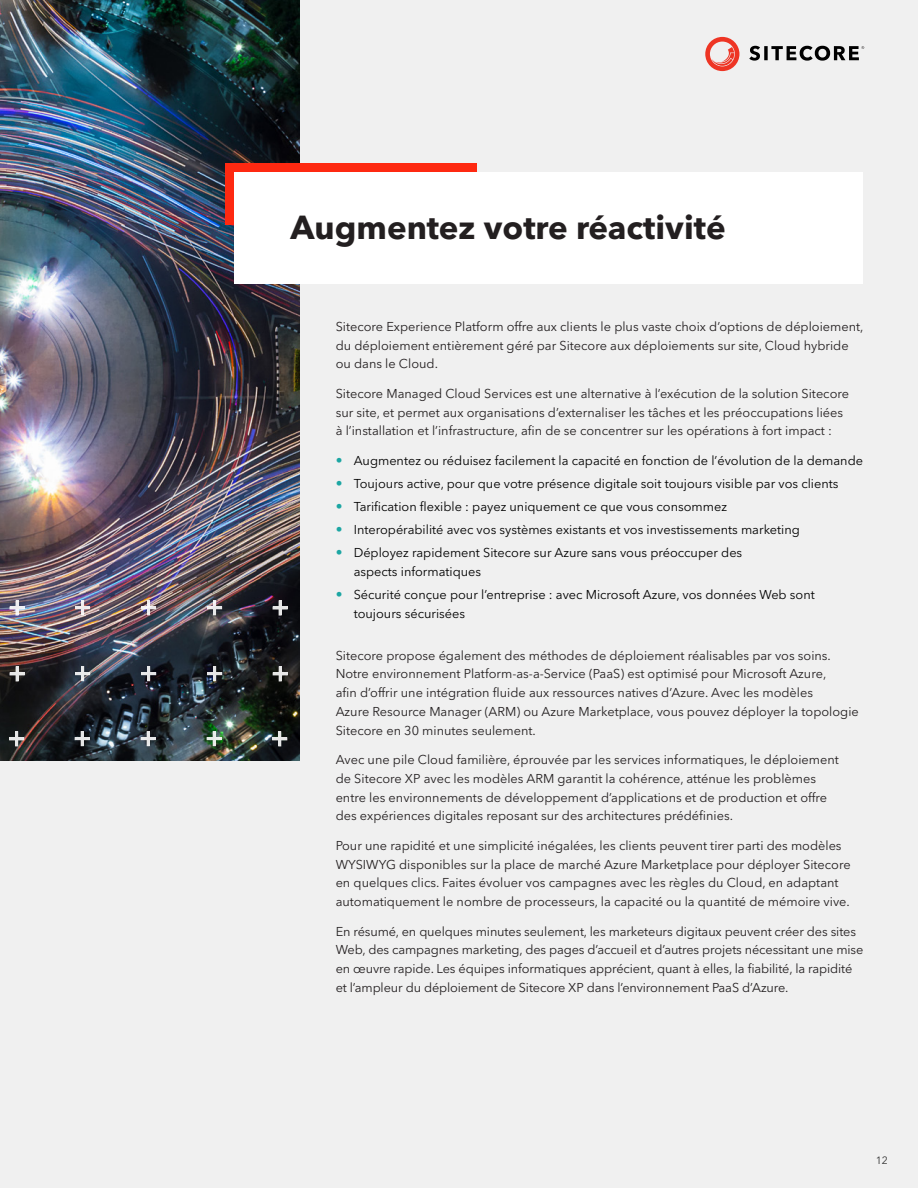
<style>
.page{position:relative;width:918px;height:1188px;background:#f0f0f0}
.page>*{position:absolute;margin:0;border:0;box-sizing:border-box;transform-origin:0 0}
.t1{font:700 33px "Avenir Next LT Pro";color:#231f20}
.Body_Text{font:12.75px/18.8px "Avenir Next LT Pro";color:#231f20}
.t2{font:12.75px/18.8px "Avenir Next LT Pro";color:#000}
.t3{font:10.5px "Avenir Next LT Pro";color:#333}
.s1{font-size:13.5px;color:#1ca6a3}
</style>
<div class="page">
<svg style="left:705px;top:37px;width:34px;height:34px"></svg>
<svg style="left:749px;top:46px;width:115px;height:15px"></svg>
<img style="left:0;top:0;width:299px;height:761px">
<hr style="left:81px;top:600px;width:3px;height:15px;background:#fff">
<svg style="left:75px;top:601px;width:15px;height:13px"></svg>
<hr style="left:75px;top:606px;width:15px;height:3px;background:#fff">
<hr style="left:147px;top:600px;width:3px;height:15px;background:#fff">
<svg style="left:141px;top:601px;width:15px;height:13px"></svg>
<hr style="left:141px;top:606px;width:15px;height:3px;background:#fff">
<hr style="left:213px;top:600px;width:3px;height:15px;background:#fff">
<svg style="left:207px;top:601px;width:15px;height:13px"></svg>
<hr style="left:207px;top:606px;width:15px;height:3px;background:#fff">
<hr style="left:279px;top:600px;width:3px;height:16px;background:#fff">
<svg style="left:273px;top:601px;width:14px;height:14px"></svg>
<svg style="left:273px;top:606px;width:15px;height:4px"></svg>
<hr style="left:16px;top:600px;width:3px;height:16px;background:#fff">
<svg style="left:10px;top:601px;width:14px;height:14px"></svg>
<svg style="left:9px;top:606px;width:16px;height:4px"></svg>
<hr style="left:81px;top:666px;width:3px;height:15px;background:#fff">
<svg style="left:76px;top:667px;width:14px;height:14px"></svg>
<hr style="left:75px;top:672px;width:15px;height:3px;background:#fff">
<hr style="left:147px;top:666px;width:3px;height:15px;background:#fff">
<svg style="left:142px;top:667px;width:14px;height:14px"></svg>
<hr style="left:141px;top:672px;width:15px;height:3px;background:#fff">
<hr style="left:213px;top:666px;width:3px;height:15px;background:#fff">
<svg style="left:208px;top:667px;width:14px;height:14px"></svg>
<hr style="left:207px;top:672px;width:15px;height:3px;background:#fff">
<hr style="left:279px;top:666px;width:3px;height:15px;background:#fff">
<svg style="left:273px;top:667px;width:14px;height:14px"></svg>
<hr style="left:273px;top:672px;width:15px;height:3px;background:#fff">
<hr style="left:16px;top:666px;width:3px;height:15px;background:#fff">
<svg style="left:10px;top:667px;width:14px;height:14px"></svg>
<hr style="left:10px;top:672px;width:15px;height:3px;background:#fff">
<hr style="left:81px;top:731px;width:3px;height:15px;background:#fff">
<svg style="left:75px;top:732px;width:14px;height:14px"></svg>
<hr style="left:75px;top:737px;width:15px;height:3px;background:#fff">
<hr style="left:147px;top:731px;width:3px;height:15px;background:#fff">
<svg style="left:141px;top:732px;width:14px;height:14px"></svg>
<hr style="left:141px;top:737px;width:15px;height:3px;background:#fff">
<hr style="left:213px;top:731px;width:3px;height:15px;background:#fff">
<svg style="left:207px;top:732px;width:14px;height:14px"></svg>
<hr style="left:207px;top:737px;width:15px;height:3px;background:#fff">
<hr style="left:278px;top:731px;width:3px;height:15px;background:#fff">
<svg style="left:273px;top:732px;width:14px;height:14px"></svg>
<hr style="left:272px;top:737px;width:15px;height:3px;background:#fff">
<hr style="left:15px;top:731px;width:3px;height:15px;background:#fff">
<svg style="left:10px;top:732px;width:14px;height:14px"></svg>
<hr style="left:9px;top:737px;width:15px;height:3px;background:#fff">
<div style="left:225px;top:163px;width:251px;height:62px;background:#fe2911"></div>
<div style="left:234px;top:172px;width:628px;height:111px;background:#fff"></div>
<p class="t1" style="left:291px;top:208px;width:437px">Augmentez votre réactivité</p>
<p class="Body_Text" style="left:336px;top:317px;width:529px">Sitecore Experience Platform offre aux clients le plus vaste choix d’options de déploiement, du déploiement entièrement géré par Sitecore aux déploiements sur site, Cloud hybride ou dans le Cloud.</p>
<p class="Body_Text" style="left:336px;top:384px;width:515px">Sitecore Managed Cloud Services est une alternative à l’exécution de la solution Sitecore sur site, et permet aux organisations d’externaliser les tâches et les préoccupations liées à l’installation et l’infrastructure, afin de se concentrer sur les opérations à fort impact :</p>
<p class="t2" style="left:336px;top:451px;width:529px"><span class="s1">•</span> Augmentez ou réduisez facilement la capacité en fonction de l’évolution de la demande</p>
<p class="t2" style="left:336px;top:474px;width:504px"><span class="s1">•</span> Toujours active, pour que votre présence digitale soit toujours visible par vos clients</p>
<p class="t2" style="left:336px;top:497px;width:393px"><span class="s1">•</span> Tarification flexible : payez uniquement ce que vous consommez</p>
<p class="t2" style="left:336px;top:520px;width:466px"><span class="s1">•</span> Interopérabilité avec vos systèmes existants et vos investissements marketing</p>
<p class="t2" style="left:354px;top:543px;width:390px;text-indent:-18px"><span class="s1">•</span> Déployez rapidement Sitecore sur Azure sans vous préoccuper des aspects informatiques</p>
<p class="t2" style="left:354px;top:585px;width:463px;text-indent:-18px"><span class="s1">•</span> Sécurité conçue pour l’entreprise : avec Microsoft Azure, vos données Web sont toujours sécurisées</p>
<p class="Body_Text" style="left:336px;top:646px;width:525px">Sitecore propose également des méthodes de déploiement réalisables par vos soins.<br>Notre environnement Platform-as-a-Service (PaaS) est optimisé pour Microsoft Azure,<br>afin d’offrir une intégration fluide aux ressources natives d’Azure. Avec les modèles<br>Azure Resource Manager (ARM) ou Azure Marketplace, vous pouvez déployer la topologie Sitecore en 30 minutes seulement.</p>
<p class="Body_Text" style="left:336px;top:750px;width:505px">Avec une pile Cloud familière, éprouvée par les services informatiques, le déploiement de Sitecore XP avec les modèles ARM garantit la cohérence, atténue les problèmes entre les environnements de développement d’applications et de production et offre des expériences digitales reposant sur des architectures prédéfinies.</p>
<p class="Body_Text" style="left:336px;top:836px;width:516px">Pour une rapidité et une simplicité inégalées, les clients peuvent tirer parti des modèles WYSIWYG disponibles sur la place de marché Azure Marketplace pour déployer Sitecore en quelques clics. Faites évoluer vos campagnes avec les règles du Cloud, en adaptant automatiquement le nombre de processeurs, la capacité ou la quantité de mémoire vive.</p>
<p class="Body_Text" style="left:336px;top:922px;width:529px">En résumé, en quelques minutes seulement, les marketeurs digitaux peuvent créer des sites Web, des campagnes marketing, des pages d’accueil et d’autres projets nécessitant une mise en œuvre rapide. Les équipes informatiques apprécient, quant à elles, la fiabilité, la rapidité et l’ampleur du déploiement de Sitecore XP dans l’environnement PaaS d’Azure.</p>
<p class="t3" style="left:876px;top:1154px;width:14px">12</p>
</div>
